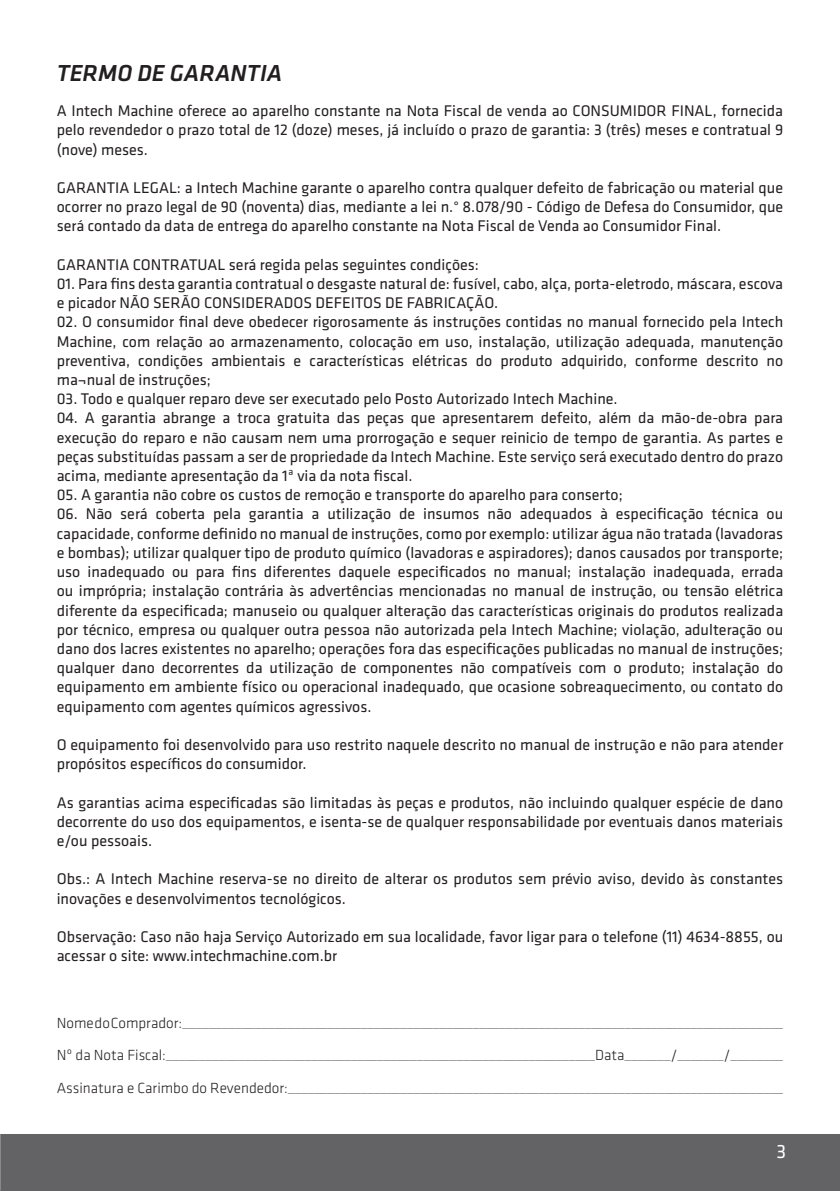
<style>
.page{position:relative;width:840px;height:1191px;background:#fff}
.page>*{position:absolute;margin:0;border:0;box-sizing:border-box;transform-origin:0 0}
.t1{font:italic 500 24px "Klavika";color:#231f20}
.t2{font:20px "Klavika";color:#fff}
.t3{font:16px/19.2px "Klavika";color:#231f20;text-align:justify}
.t4{font:300 15.2px "Klavika";color:#231f20}
</style>
<div class="page">
<div style="left:0;top:1134px;width:839px;height:57px;background:#636366"></div>
<p class="t1" style="left:57px;top:60px;width:227px">TERMO DE GARANTIA</p>
<p class="t3" style="left:57px;top:101px;width:727px">A Intech Machine oferece ao aparelho constante na Nota Fiscal de venda ao CONSUMIDOR FINAL, fornecida pelo revendedor o prazo total de 12 (doze) meses, já incluído o prazo de garantia: 3 (três) meses e contratual 9 (nove) meses.</p>
<p class="t3" style="left:57px;top:178px;width:727px">GARANTIA LEGAL: a Intech Machine garante o aparelho contra qualquer defeito de fabricação ou material que ocorrer no prazo legal de 90 (noventa) dias, mediante a lei n.° 8.078/90 - Código de Defesa do Consumidor, que será contado da data de entrega do aparelho constante na Nota Fiscal de Venda ao Consumidor Final.</p>
<p class="t3" style="left:57px;top:255px;width:423px">GARANTIA CONTRATUAL será regida pelas seguintes condições:</p>
<p class="t3" style="left:57px;top:274px;width:727px">01. Para fins desta garantia contratual o desgaste natural de: fusível, cabo, alça, porta-eletrodo, máscara, escova e picador NÃO SERÃO CONSIDERADOS DEFEITOS DE FABRICAÇÃO.</p>
<p class="t3" style="left:57px;top:313px;width:727px">02. O consumidor final deve obedecer rigorosamente ás instruções contidas no manual fornecido pela Intech Machine, com relação ao armazenamento, colocação em uso, instalação, utilização adequada, manutenção preventiva, condições ambientais e características elétricas do produto adquirido, conforme descrito no ma¬nual de instruções;</p>
<p class="t3" style="left:57px;top:389px;width:562px">03. Todo e qualquer reparo deve ser executado pelo Posto Autorizado Intech Machine.</p>
<p class="t3" style="left:57px;top:409px;width:727px">04. A garantia abrange a troca gratuita das peças que apresentarem defeito, além da mão-de-obra para execução do reparo e não causam nem uma prorrogação e sequer reinicio de tempo de garantia. As partes e peças substituídas passam a ser de propriedade da Intech Machine. Este serviço será executado dentro do prazo acima, mediante apresentação da 1ª via da nota fiscal.</p>
<p class="t3" style="left:57px;top:485px;width:567px">05. A garantia não cobre os custos de remoção e transporte do aparelho para conserto;</p>
<p class="t3" style="left:57px;top:505px;width:727px">06. Não será coberta pela garantia a utilização de insumos não adequados à especificação técnica ou capacidade, conforme definido no manual de instruções, como por exemplo: utilizar água não tratada (lavadoras e bombas); utilizar qualquer tipo de produto químico (lavadoras e aspiradores); danos causados por transporte; uso inadequado ou para fins diferentes daquele especificados no manual; instalação inadequada, errada ou imprópria; instalação contrária às advertências mencionadas no manual de instrução, ou tensão elétrica diferente da especificada; manuseio ou qualquer alteração das características originais do produtos realizada por técnico, empresa ou qualquer outra pessoa não autorizada pela Intech Machine; violação, adulteração ou dano dos lacres existentes no aparelho; operações fora das especificações publicadas no manual de instruções; qualquer dano decorrentes da utilização de componentes não compatíveis com o produto; instalação do equipamento em ambiente físico ou operacional inadequado, que ocasione sobreaquecimento, ou contato do equipamento com agentes químicos agressivos.</p>
<p class="t3" style="left:57px;top:735px;width:727px">O equipamento foi desenvolvido para uso restrito naquele descrito no manual de instrução e não para atender propósitos específicos do consumidor.</p>
<p class="t3" style="left:57px;top:793px;width:727px">As garantias acima especificadas são limitadas às peças e produtos, não incluindo qualquer espécie de dano decorrente do uso dos equipamentos, e isenta-se de qualquer responsabilidade por eventuais danos materiais e/ou pessoais.</p>
<p class="t3" style="left:57px;top:869px;width:727px">Obs.: A Intech Machine reserva-se no direito de alterar os produtos sem prévio aviso, devido às constantes inovações e desenvolvimentos tecnológicos.</p>
<p class="t3" style="left:57px;top:927px;width:727px">Observação: Caso não haja Serviço Autorizado em sua localidade, favor ligar para o telefone (11) 4634-8855, ou acessar o site: www.intechmachine.com.br</p>
<p class="t4" style="left:57px;top:1015px;width:727px">Nome do Comprador:___________________________________________________________________________________________</p>
<p class="t4" style="left:57px;top:1047px;width:727px">Nº da Nota Fiscal:_________________________________________________________________Data_______/_______/________</p>
<p class="t2" style="left:776px;top:1141px;width:11px">3</p>
</div>
